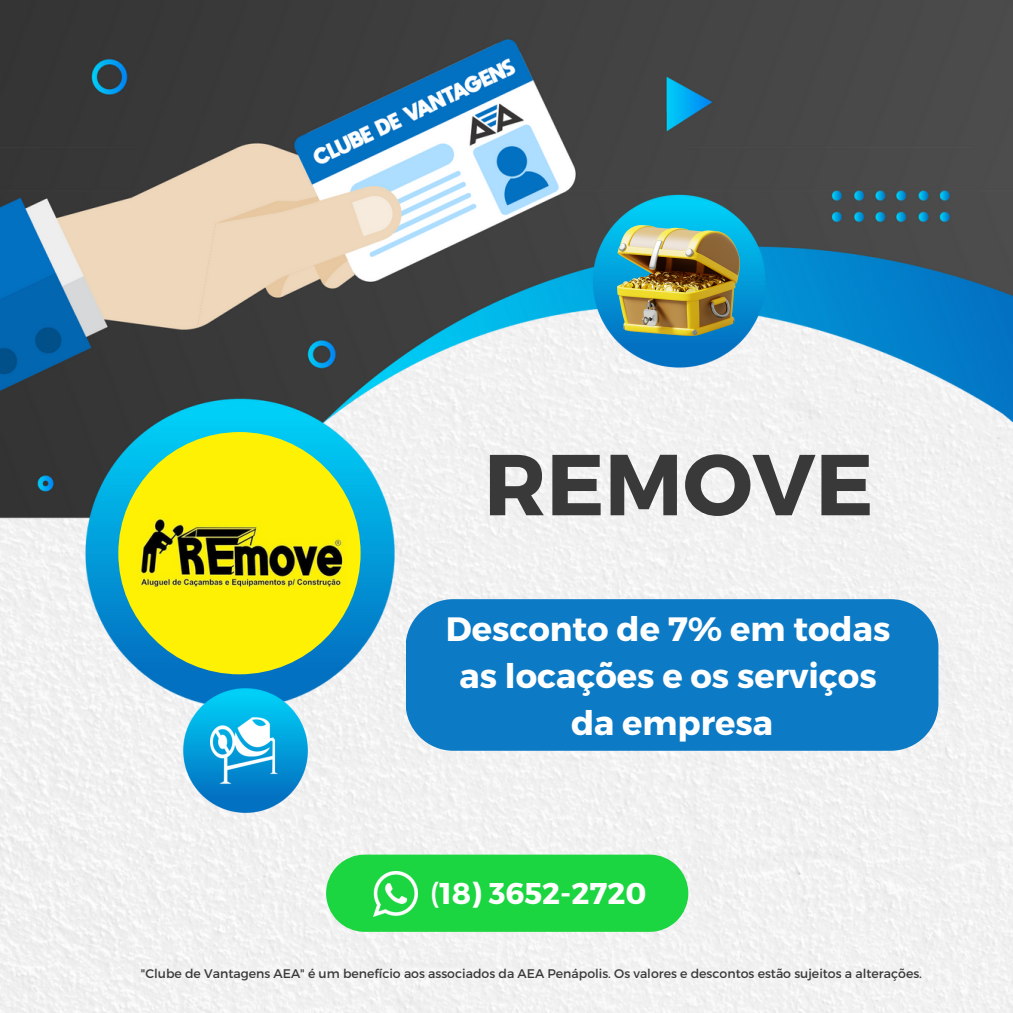
<style>
.page{position:relative;width:1013px;height:1013px;background:#fff}
.page>*{position:absolute;margin:0;border:0;box-sizing:border-box;transform-origin:0 0}
.t1{font:700 86.25px "Montserrat";color:#393939}
.t2{font:700 33.75px "Montserrat";color:#fff}
.t3{font:700 30px "Montserrat";color:#fff}
.t4{font:12.5px "Montserrat";color:#393939}
.s1{font-weight:400}
</style>
<div class="page">
<img style="left:0;top:0;width:1012px;height:1012px">
<img style="left:118px;top:432px;width:242px;height:242px;border-radius:50%">
<div style="left:326px;top:854px;width:362px;height:77px;background:#1bd640"></div>
<img style="left:466px;top:68px;width:411px;height:412px">
<img style="left:617px;top:225px;width:122px;height:111px">
<img style="left:374px;top:871px;width:44px;height:45px">
<img style="left:92px;top:596px;width:297px;height:297px">
<div style="left:405px;top:599px;width:533px;height:151px;background:#0c7ac4;border-radius:48px"></div>
<img style="left:210px;top:717px;width:68px;height:67px">
<p class="t1" style="left:484px;top:428px;width:391px">REMOVE</p>
<p class="t2" style="left:446px;top:607px;width:446px">Desconto de 7% em todas</p>
<p class="t2" style="left:459px;top:654px;width:419px">as locações e os serviços</p>
<p class="t2" style="left:571px;top:701px;width:203px">da empresa</p>
<p class="t3" style="left:430px;top:874px;width:218px"><span class="s1">(</span>18) 3652-2720</p>
<p class="t4" style="left:141px;top:965px;width:782px">"Clube de Vantagens AEA" é um benefício aos associados da AEA Penápolis. Os valores e descontos estão sujeitos a alterações.</p>
</div>
